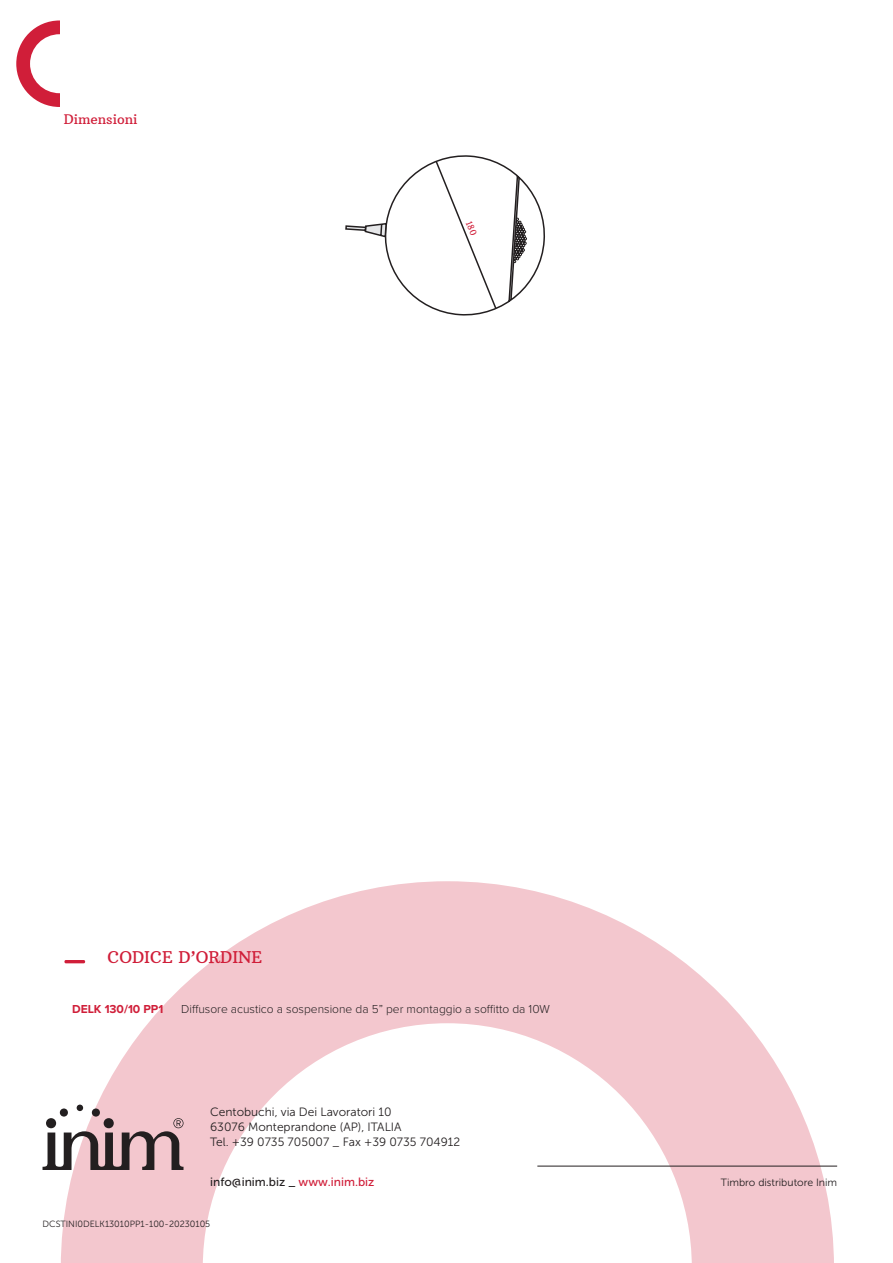
<style>
.page{position:relative;width:893px;height:1263px;background:#fff}
.page>*{position:absolute;margin:0;border:0;box-sizing:border-box;transform-origin:0 0}
.t1{font:16.5px "Arbutus Slab";color:#d01e39}
.t2{font:13.5px "Arbutus Slab";color:#d01e39}
.t3{font:12px "Museo Sans 300";color:#231f20}
.t4{font:300 12px "Proxima Nova";color:#231f20}
.t5{font:12px "Museo Sans 500";color:#231f20}
.t6{font:700 12px "Proxima Nova";color:#d01e39}
.t7{font:10.5px "Museo Sans 300";color:#231f20}
.t8{font:9px "Museo Sans 300";color:#231f20}
.s1{color:#d01e39}
</style>
<div class="page">
<svg style="left:61px;top:881px;width:773px;height:382px"></svg>
<hr style="left:537px;top:1166px;width:300px;height:1px;background:#231f20">
<svg style="left:43px;top:1104px;width:141px;height:66px"></svg>
<hr style="left:64px;top:960px;width:21px;height:3px;background:#d01e39">
<svg style="left:16px;top:20px;width:44px;height:87px"></svg>
<svg style="left:345px;top:155px;width:200px;height:161px"></svg>
<p class="t2" style="left:64px;top:110px;width:75px">Dimensioni</p>
<p class="t1" style="left:107px;top:947px;width:156px">CODICE D’ORDINE</p>
<p class="t6" style="left:72px;top:1001px;width:93px">DELK 130/10 PP1</p>
<p class="t4" style="left:181px;top:1002px;width:370px">Diffusore acustico a sospensione da 5” per montaggio a soffitto da 10W</p>
<p class="t3" style="left:210px;top:1105px;width:183px">Centobuchi, via Dei Lavoratori 10</p>
<p class="t3" style="left:210px;top:1120px;width:193px">63076 Monteprandone (AP), ITALIA</p>
<p class="t3" style="left:210px;top:1135px;width:252px">Tel. +39 0735 705007 _ Fax +39 0735 704912</p>
<p class="t5" style="left:210px;top:1176px;width:166px">info@inim.biz _ <span class="s1">www.inim.biz</span></p>
<p class="t7" style="left:721px;top:1177px;width:118px">Timbro distributore Inim</p>
<p class="t8" style="left:43px;top:1219px;width:169px">DCSTINI0DELK13010PP1-100-20230105</p>
</div>
